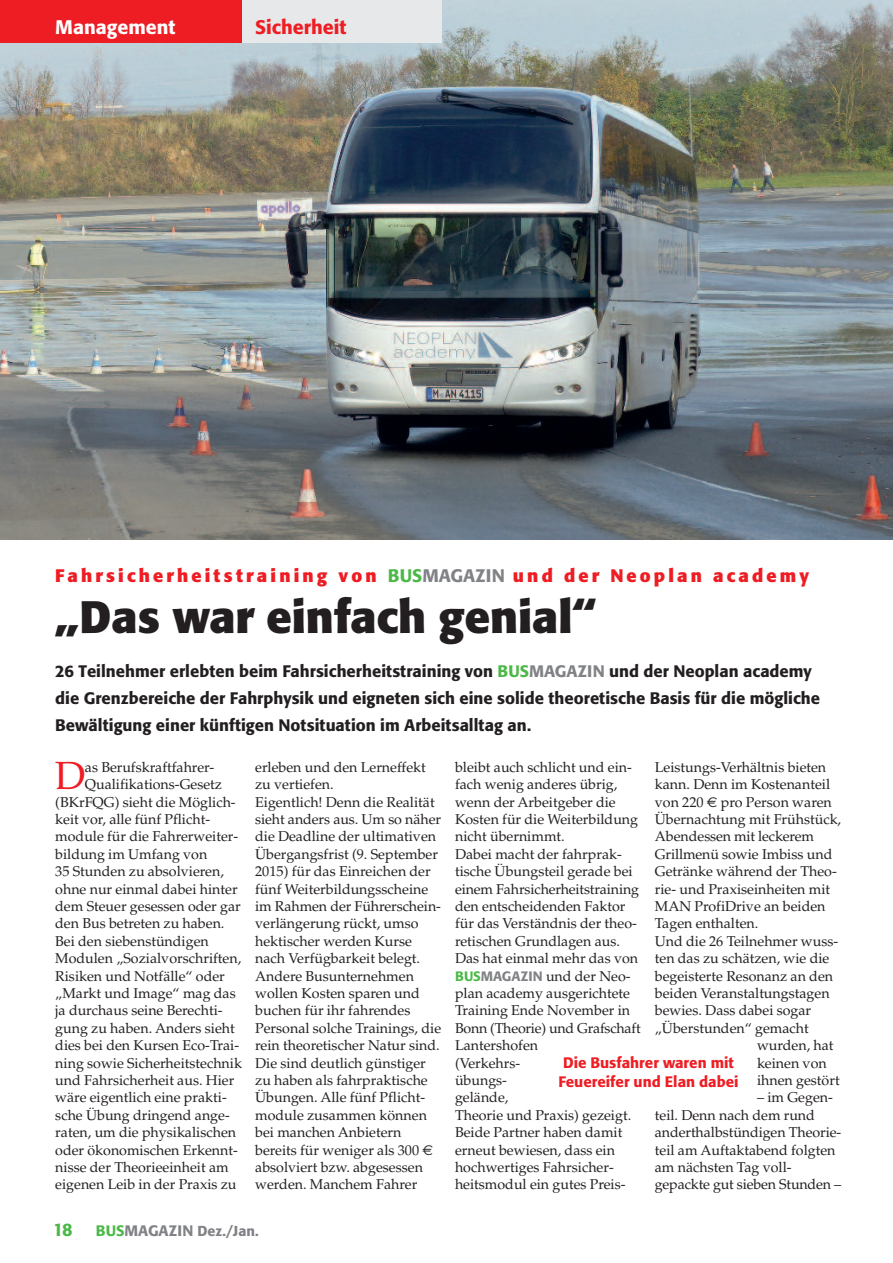
<style>
.page{position:relative;width:893px;height:1263px;background:#fff}
.page>*{position:absolute;margin:0;border:0;box-sizing:border-box;transform-origin:0 0}
.t1{font:700 45px "Formata BQ";color:#231f20}
.t2{font:39.3px "Palatino";color:#ee1d23}
.t3{font:500 19.5px "Formata BQ";color:#fff}
.t4{font:500 19.5px "Formata BQ";color:#ee1d23}
.t5{font:700 18px "Formata BQ";letter-spacing:.175em;color:#ee1d23}
.t6{font:500 18px "Formata BQ";color:#4cb848}
.t7{font:500 16.5px/27px "Formata BQ";color:#231f20}
.t8{font:500 15px/19.5px "Formata BQ";color:#ee1d23;text-align:center}
.t9{font:14.25px/17.4px "Palatino";color:#231f20}
.t10{font:500 14.25px "Formata BQ";color:#808285}
.s1{font-weight:500;color:#4cb848}
.s2{font-weight:500;color:#808285}
.s3{color:#4cb848}
.s4{color:#808285}
.s5{font-family:"Euro Sans"}
.s6{font-family:"Formata BQ";font-weight:500;font-size:13.5px;color:#4cb848}
.s7{font-family:"Formata BQ";font-weight:500;font-size:13.5px;color:#808285}
.s8{font-size:15px;color:#4cb848}
.s9{font-size:15px}
</style>
<div class="page">
<img style="left:0;top:0;width:893px;height:540px">
<div style="left:0;top:0;width:242px;height:43px;background:#ee1d23"></div>
<div style="left:242px;top:0;width:200px;height:43px;background:#e7e8e9"></div>
<h3 class="t3" style="left:55px;top:16px;width:122px">Management</h3>
<h3 class="t4" style="left:255px;top:16px;width:93px">Sicherheit</h3>
<p class="t5" style="left:55px;top:565px;width:755px">Fahrsicherheitstraining von <span class="s1">BUS</span><span class="s2">MAGAZIN</span> und der Neoplan academy</p>
<h1 class="t1" style="left:55px;top:591px;width:542px">„Das war einfach genial“</h1>
<p class="t7" style="left:55px;top:658px;width:766px">26 Teilnehmer erlebten beim Fahrsicherheitstraining von <span class="s3">BUS</span><span class="s4">MAGAZIN</span> und der Neoplan academy die Grenzbereiche der Fahrphysik und eigneten sich eine solide theoretische Basis für die mögliche<br>Bewältigung einer künftigen Notsituation im Arbeitsalltag an.</p>
<h2 class="t2" style="left:55px;top:761px;width:32px">D</h2>
<p class="t9" style="left:85px;top:760px;width:131px">as Berufskraftfahrer-</p>
<p class="t9" style="left:85px;top:777px;width:139px">Qualifikations-Gesetz</p>
<p class="t9" style="left:55px;top:795px;width:182px">(BKrFQG) sieht die Möglich-</p>
<p class="t9" style="left:55px;top:812px;width:156px">keit vor, alle fünf Pflicht-</p>
<p class="t9" style="left:55px;top:829px;width:184px">module für die Fahrerweiter-</p>
<p class="t9" style="left:55px;top:847px;width:154px">bildung im Umfang von</p>
<p class="t9" style="left:55px;top:864px;width:170px">35 Stunden zu absolvieren,</p>
<p class="t9" style="left:55px;top:882px;width:184px">ohne nur einmal dabei hinter</p>
<p class="t9" style="left:55px;top:899px;width:187px">dem Steuer gesessen oder gar</p>
<p class="t9" style="left:55px;top:916px;width:171px">den Bus betreten zu haben.</p>
<p class="t9" style="left:55px;top:934px;width:155px">Bei den siebenstündigen</p>
<p class="t9" style="left:55px;top:951px;width:187px">Modulen „Sozialvorschriften,</p>
<p class="t9" style="left:55px;top:969px;width:171px">Risiken und Notfälle“ oder</p>
<p class="t9" style="left:55px;top:986px;width:182px">„Markt und Image“ mag das</p>
<p class="t9" style="left:55px;top:1003px;width:169px">ja durchaus seine Berechti-</p>
<p class="t9" style="left:55px;top:1021px;width:181px">gung zu haben. Anders sieht</p>
<p class="t9" style="left:55px;top:1038px;width:185px">dies bei den Kursen Eco-Trai-</p>
<p class="t9" style="left:55px;top:1056px;width:188px">ning sowie Sicherheitstechnik</p>
<p class="t9" style="left:55px;top:1073px;width:181px">und Fahrsicherheit aus. Hier</p>
<p class="t9" style="left:55px;top:1090px;width:173px">wäre eigentlich eine prakti-</p>
<p class="t9" style="left:55px;top:1108px;width:176px">sche Übung dringend ange-</p>
<p class="t9" style="left:55px;top:1125px;width:182px">raten, um die physikalischen</p>
<p class="t9" style="left:55px;top:1143px;width:184px">oder ökonomischen Erkennt-</p>
<p class="t9" style="left:55px;top:1160px;width:175px">nisse der Theorieeinheit am</p>
<p class="t9" style="left:55px;top:1177px;width:183px">eigenen Leib in der Praxis zu</p>
<p class="t9" style="left:255px;top:760px;width:187px">erleben und den Lerneffekt zu vertiefen.<br>Eigentlich! Denn die Realität sieht anders aus. Um so näher die Deadline der ultimativen<br>Übergangsfrist (9. September<br>2015) für das Einreichen der fünf Weiterbildungsscheine im Rahmen der Führerschein - verlängerung rückt, umso hektischer werden Kurse nach Verfügbarkeit belegt.<br>Andere Busunternehmen wollen Kosten sparen und buchen für ihr fahrendes<br>Personal solche Trainings, die rein theoretischer Natur sind.<br>Die sind deutlich günstiger zu haben als fahrpraktische<br>Übungen. Alle fünf Pflicht&shy;module zusammen können bei manchen Anbietern bereits für weniger als 300 <span class="s5">€ </span>absolviert bzw. abgesessen werden. Manchem Fahrer</p>
<p class="t9" style="left:455px;top:760px;width:187px">bleibt auch schlicht und ein&shy;fach wenig anderes übrig, wenn der Arbeitgeber die<br>Kosten für die Weiterbildung nicht übernimmt.<br>Dabei macht der fahrprak&shy;tische Übungsteil gerade bei einem Fahrsicherheitstraining den entscheidenden Faktor für das Verständnis der theo&shy;retischen Grundlagen aus.<br>Das hat einmal mehr das von<br><span class="s6">BUS</span><span class="s7">MAGAZIN</span> und der Neo&shy;plan academy ausgerichtete<br>Training Ende November in<br>Bonn (Theorie) und Grafschaft<br>Lantershofen<br>(Verkehrs-<br>übungs-<br>gelände,<br>Theorie und Praxis) gezeigt.<br>Beide Partner haben damit erneut bewiesen, dass ein hochwertiges Fahrsicher&shy;heitsmodul ein gutes Preis-</p>
<p class="t9" style="left:655px;top:760px;width:173px">Leistungs-Verhältnis bieten</p>
<p class="t9" style="left:655px;top:777px;width:177px">kann. Denn im Kostenanteil</p>
<p class="t9" style="left:655px;top:795px;width:178px">von 220 <span class="s5">€</span> pro Person waren</p>
<p class="t9" style="left:655px;top:812px;width:188px">Übernachtung mit Frühstück,</p>
<p class="t9" style="left:655px;top:829px;width:161px">Abendessen mit leckerem</p>
<p class="t9" style="left:655px;top:847px;width:179px">Grillmenü sowie Imbiss und</p>
<p class="t9" style="left:655px;top:864px;width:183px">Getränke während der Theo-</p>
<p class="t9" style="left:655px;top:882px;width:177px">rie- und Praxiseinheiten mit</p>
<p class="t9" style="left:655px;top:899px;width:172px">MAN ProfiDrive an beiden</p>
<p class="t9" style="left:655px;top:916px;width:105px">Tagen enthalten.</p>
<p class="t9" style="left:655px;top:934px;width:185px">Und die 26 Teilnehmer wuss-</p>
<p class="t9" style="left:655px;top:951px;width:176px">ten das zu schätzen, wie die</p>
<p class="t9" style="left:655px;top:969px;width:180px">begeisterte Resonanz an den</p>
<p class="t9" style="left:655px;top:986px;width:176px">beiden Veranstaltungstagen</p>
<p class="t9" style="left:655px;top:1003px;width:158px">bewies. Dass dabei sogar</p>
<p class="t9" style="left:655px;top:1021px;width:156px">„Überstunden“ gemacht</p>
<p class="t9" style="left:757px;top:1038px;width:78px">wurden, hat</p>
<p class="t9" style="left:757px;top:1056px;width:71px">keinen von</p>
<p class="t9" style="left:757px;top:1073px;width:84px">ihnen gestört</p>
<p class="t9" style="left:655px;top:1090px;width:188px;text-indent:102px">– im Gegen&shy;teil. Denn nach dem rund anderthalbstündigen Theorie&shy;teil am Auftaktabend folgten am nächsten Tag voll&shy;gepackte gut sieben Stunden –</p>
<p class="t8" style="left:558px;top:1053px;width:182px">Die Busfahrer waren mit<br>Feuereifer und Elan dabei</p>
<p class="t6" style="left:53px;top:1219px;width:21px">18</p>
<p class="t10" style="left:96px;top:1223px;width:164px"><span class="s8">BUS</span><span class="s9">MAGAZIN</span> Dez./Jan.</p>
</div>
